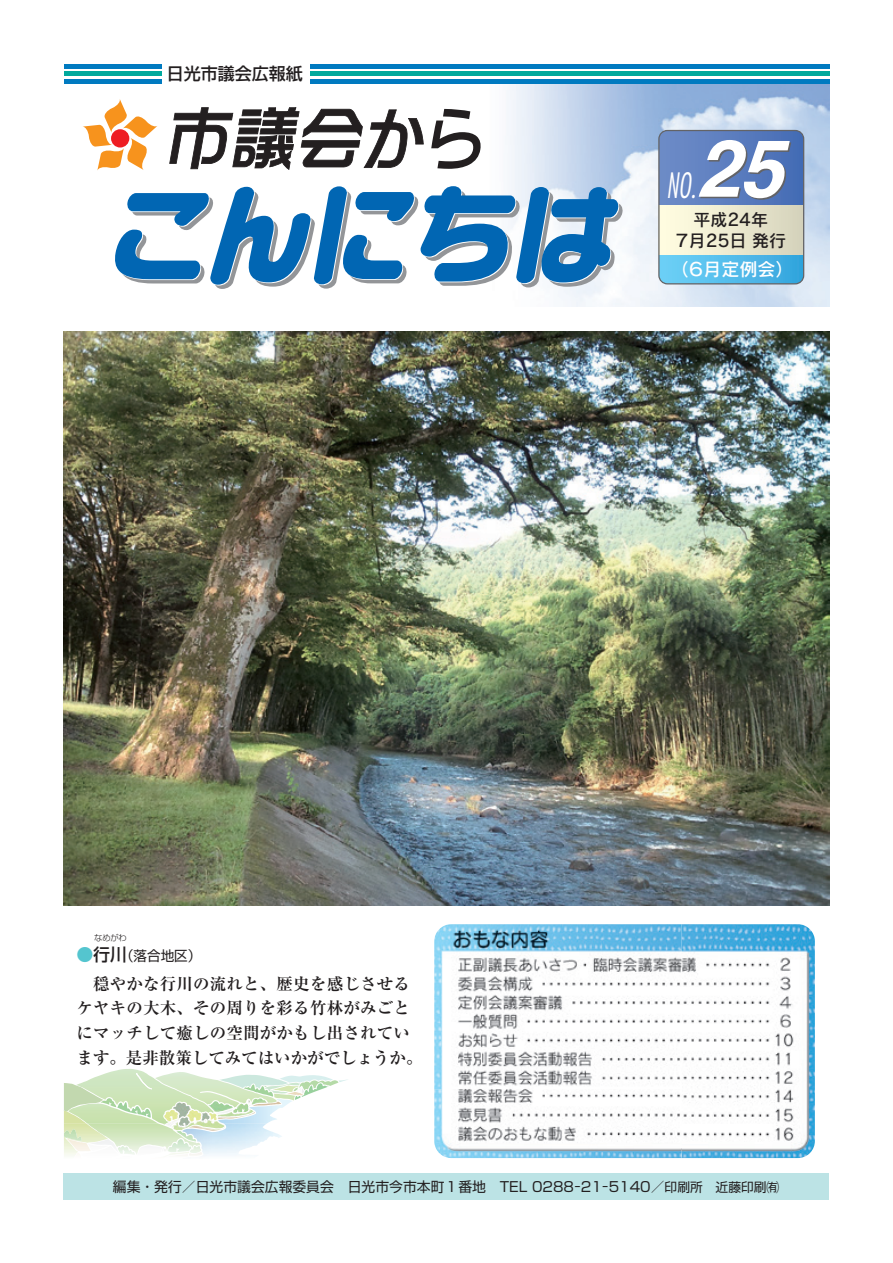
<style>
.page{position:relative;width:893px;height:1263px;background:#fff}
.page>*{position:absolute;margin:0;border:0;box-sizing:border-box;transform-origin:0 0}
.t1{font:italic 700 79.65px "Helvetica";color:#fff}
.t2{font:italic 300 condensed 34.05px "Futura";color:#fff;scale:.8 1}
.t3{font:18px "Rodin Pro DB 90 pv RKSJ H";color:#fff}
.t4{font:16.95px/20.4px "Rodin Pro DB 90 pv RKSJ H";color:#231f20;text-align:center}
.t5{font:16.95px "Shin Go Pro Medium 90 pv RKSJ H";color:#231f20}
.t6{font:16.5px/24.6px "Ryumin Pro Bold 90 pv RKSJ H";letter-spacing:.01em;color:#231f20}
.t7{font:13.8px "Shin Go Pro Regular 90 pv RKSJ H";color:#231f20}
.t8{font:8.55px "Shin Go Pro Light 90 pv RKSJ H";color:#231f20}
.s1{color:#54c5cf}
.s2{font-size:12.75px}
</style>
<div class="page">
<div style="left:64px;top:1173px;width:765px;height:26px;background:#bce3e5"></div>
<img style="left:441px;top:83px;width:389px;height:224px">
<img style="left:64px;top:332px;width:765px;height:574px">
<hr style="left:311px;top:64px;width:519px;height:4px;background:#007ac0">
<hr style="left:64px;top:64px;width:98px;height:4px;background:#007ac0">
<hr style="left:311px;top:72px;width:519px;height:4px;background:#00a99d">
<hr style="left:64px;top:72px;width:98px;height:4px;background:#00a99d">
<hr style="left:311px;top:79px;width:519px;height:4px;background:#007ac0">
<hr style="left:64px;top:79px;width:98px;height:4px;background:#007ac0">
<svg style="left:83px;top:99px;width:74px;height:72px"></svg>
<div style="left:111px;top:129px;width:18px;height:19px;background:#ee1d23;border-radius:50%"></div>
<svg style="left:115px;top:186px;width:508px;height:103px"></svg>
<svg style="left:169px;top:107px;width:255px;height:63px"></svg>
<svg style="left:431px;top:109px;width:50px;height:60px"></svg>
<svg style="left:658px;top:130px;width:146px;height:154px;background:#88aac9"></svg>
<svg style="left:64px;top:1069px;width:284px;height:56px"></svg>
<img style="left:200px;top:1124px;width:81px;height:32px">
<img style="left:88px;top:1124px;width:112px;height:23px">
<img style="left:64px;top:1129px;width:18px;height:12px">
<img style="left:177px;top:1131px;width:19px;height:10px">
<img style="left:67px;top:1139px;width:23px;height:12px">
<img style="left:168px;top:1139px;width:23px;height:12px">
<img style="left:90px;top:1139px;width:30px;height:7px">
<img style="left:88px;top:1143px;width:20px;height:3px">
<img style="left:137px;top:1145px;width:25px;height:2px">
<img style="left:119px;top:1146px;width:16px;height:1px">
<svg style="left:190px;top:1146px;width:11px;height:6px"></svg>
<img style="left:81px;top:1146px;width:38px;height:7px">
<img style="left:169px;top:1151px;width:18px;height:3px">
<img style="left:187px;top:1152px;width:15px;height:4px">
<svg style="left:73px;top:1152px;width:18px;height:6px"></svg>
<svg style="left:116px;top:1147px;width:52px;height:7px"></svg>
<img style="left:434px;top:924px;width:381px;height:234px">
<img style="left:173px;top:1098px;width:94px;height:20px">
<p class="t5" style="left:167px;top:60px;width:137px">日光市議会広報紙</p>
<h1 class="t1" style="left:696px;top:103px;width:89px">25</h1>
<p class="t4" style="left:674px;top:209px;width:114px">平成24年<br>７月25日発行</p>
<p class="t3" style="left:671px;top:257px;width:124px">（６月定例会(</p>
<h2 class="t2" style="left:666px;top:164px;width:39px">NO.</h2>
<p class="t8" style="left:94px;top:931px;width:34px">なめがわ</p>
<p class="t5" style="left:77px;top:940px;width:52px"><span class="s1">●</span>行川</p>
<p class="t6" style="left:77px;top:970px;width:348px">　穏やかな行川の流れと、歴史を感じさせるケヤキの大木、その周りを彩る竹林がみごとにマッチして癒しの空間がかもし出されています。是非散策してみてはいかがでしょうか。</p>
<p class="t7" style="left:120px;top:944px;width:83px">（落合地区(</p>
<p class="t7" style="left:113px;top:1175px;width:668px">編集・発行／日光市議会広報委員会　日光市今市本町１番地　TEL 0288－21－5140／<span class="s2">印刷所　近藤印刷㈲</span></p>
</div>
